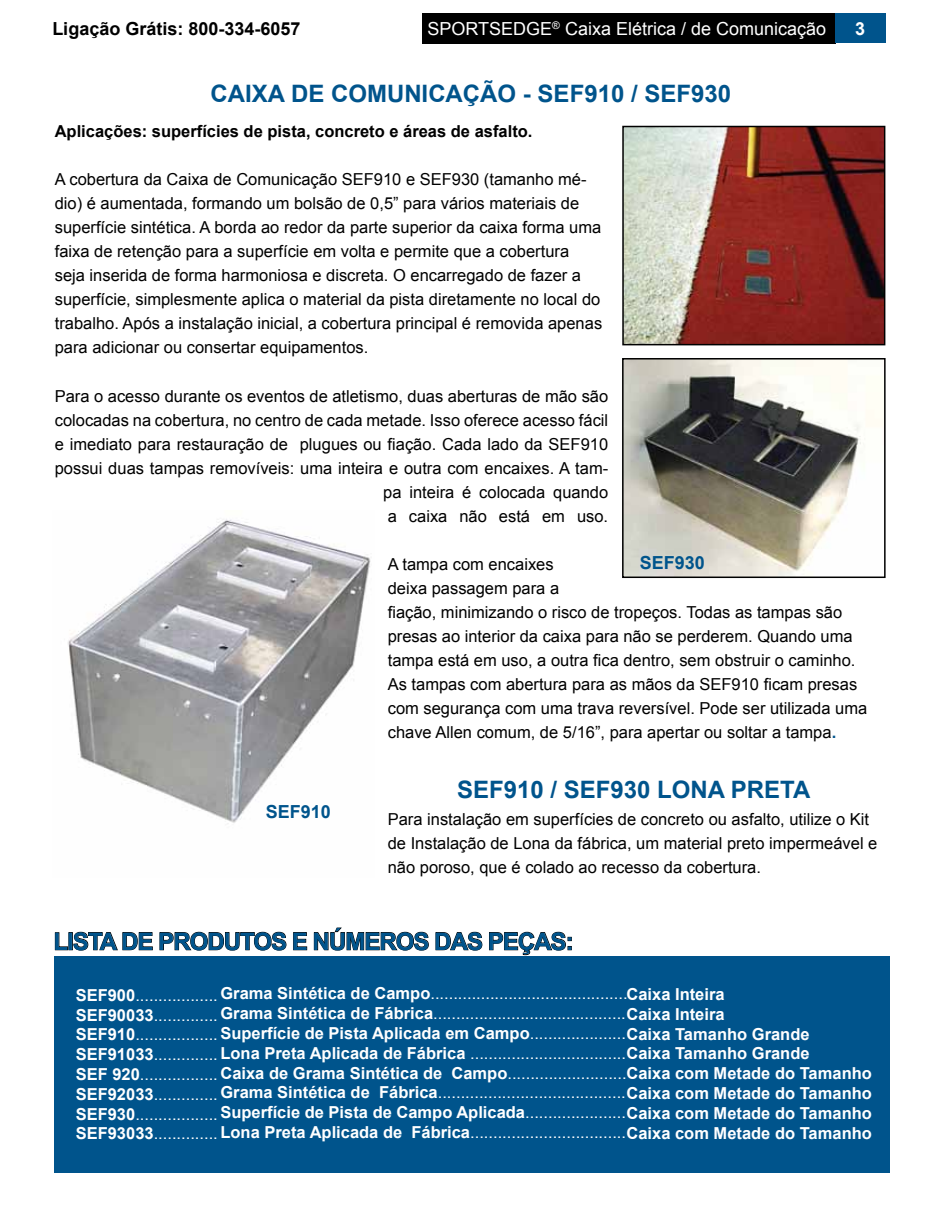
<style>
.page{position:relative;width:945px;height:1215px;background:#fff}
.page>*{position:absolute;margin:0;border:0;box-sizing:border-box;transform-origin:0 0}
.t1{font:700 24px "Arial";color:#00548c}
.t2{font:700 24px "Arial";letter-spacing:-.04em;color:#00548c}
.t3{font:18px "Arial";color:#fff}
.t4{font:700 18px "Arial";color:#000}
.t5{font:700 18px "Arial";color:#00548c}
.t6{font:700 18px "Arial";color:#fff}
.t7{font:16.5px/24px "Arial";color:#000}
.t8{font:700 16.5px/20px "Arial";color:#fff}
.t9{font:700 16.5px "Arial";color:#000}
.s1{font-weight:700;color:#00548c}
.s2{font-weight:400}
</style>
<div class="page">
<div style="left:55px;top:956px;width:835px;height:217px;background:#00548c"></div>
<img style="left:68px;top:519px;width:303px;height:305px">
<div style="left:423px;top:14px;width:413px;height:30px;background:#000"></div>
<div style="left:835px;top:14px;width:51px;height:29px;background:#00548c"></div>
<img style="left:625px;top:129px;width:257px;height:213px">
<div style="left:622px;top:126px;width:263px;height:219px;border:2px solid #000"></div>
<img style="left:625px;top:361px;width:258px;height:214px">
<div style="left:622px;top:358px;width:264px;height:220px;border:2px solid #000"></div>
<svg style="left:55px;top:932px;width:98px;height:19px"></svg>
<svg style="left:159px;top:932px;width:128px;height:19px"></svg>
<svg style="left:293px;top:932px;width:14px;height:19px"></svg>
<svg style="left:314px;top:927px;width:115px;height:24px"></svg>
<svg style="left:435px;top:932px;width:48px;height:19px"></svg>
<svg style="left:489px;top:932px;width:82px;height:23px"></svg>
<p class="t4" style="left:52px;top:16px;width:250px">Ligação Grátis: 800-334-6057</p>
<p class="t3" style="left:428px;top:17px;width:400px">SPORTSEDGE<sup>®</sup> Caixa Elétrica / de Comunicação</p>
<p class="t6" style="left:855px;top:17px;width:12px">3</p>
<h1 class="t1" style="left:211px;top:78px;width:522px">CAIXA DE COMUNICAÇÃO - SEF910 / SEF930</h1>
<p class="t9" style="left:55px;top:120px;width:479px">Aplicações: superfícies de pista, concreto e áreas de asfalto.</p>
<p class="t7" style="left:55px;top:167px;width:549px">A cobertura da Caixa de Comunicação SEF910 e SEF930 (tamanho mé&shy;dio) é aumentada, formando um bolsão de 0,5” para vários materiais de superfície sintética. A borda ao redor da parte superior da caixa forma uma faixa de retenção para a superfície em volta e permite que a cobertura seja inserida de forma harmoniosa e discreta. O encarregado de fazer a superfície, simplesmente aplica o material da pista diretamente no local do trabalho. Após a instalação inicial, a cobertura principal é removida apenas para adicionar ou consertar equipamentos.</p>
<p class="t7" style="left:55px;top:385px;width:555px;text-align:right">Para o acesso durante os eventos de atletismo, duas aberturas de mão são colocadas na cobertura, no centro de cada metade. Isso oferece acesso fácil e imediato para restauração de plugues ou fiação. Cada lado da SEF910 possui duas tampas removíveis: uma inteira e outra com encaixes. A tam&shy;pa inteira é colocada quando<br>a caixa não está em uso.</p>
<p class="t7" style="left:388px;top:553px;width:481px">A tampa com encaixes<br>deixa passagem para a<br>fiação, minimizando o risco de tropeços. Todas as tampas são presas ao interior da caixa para não se perderem. Quando uma tampa está em uso, a outra fica dentro, sem obstruir o caminho.<br>As tampas com abertura para as mãos da SEF910 ficam presas com segurança com uma trava reversível. Pode ser utilizada uma chave Allen comum, de 5/16”, para apertar ou soltar a tampa<span class="s1">.</span></p>
<h1 class="t1" style="left:457px;top:774px;width:355px">SEF910 / SEF930 LONA PRETA</h1>
<p class="t7" style="left:388px;top:808px;width:491px">Para instalação em superfícies de concreto ou asfalto, utilize o Kit de Instalação de Lona da fábrica, um material preto impermeável e não poroso, que é colado ao recesso da cobertura.</p>
<p class="t5" style="left:640px;top:551px;width:67px">SEF930</p>
<p class="t5" style="left:266px;top:800px;width:67px">SEF910</p>
<h1 class="t2" style="left:54px;top:926px;width:522px">LISTA DE PRODUTOS E NÚMEROS DAS PEÇAS:</h1>
<p class="t8" style="left:76px;top:984px;width:798px">SEF900<span class="s2">..................</span>Grama Sintética de Campo<span class="s2">...........................................</span>Caixa Inteira SEF90033<span class="s2">..............</span>Grama Sintética de Fábrica<span class="s2">..........................................</span>Caixa Inteira SEF910<span class="s2">..................</span>Superfície de Pista Aplicada em Campo<span class="s2">.....................</span>Caixa Tamanho Grande SEF91033<span class="s2">..............</span>Lona Preta Aplicada de Fábrica <span class="s2">..................................</span>Caixa Tamanho Grande<br>SEF 920<span class="s2">.................</span>Caixa de Grama Sintética de Campo<span class="s2">..........................</span>Caixa com Metade do Tamanho SEF92033<span class="s2">..............</span>Grama Sintética de Fábrica<span class="s2">.........................................</span>Caixa com Metade do Tamanho SEF930<span class="s2">..................</span>Superfície de Pista de Campo Aplicada<span class="s2">......................</span>Caixa com Metade do Tamanho SEF93033<span class="s2">..............</span>Lona Preta Aplicada de Fábrica<span class="s2">..................................</span>Caixa com Metade do Tamanho</p>
</div>
